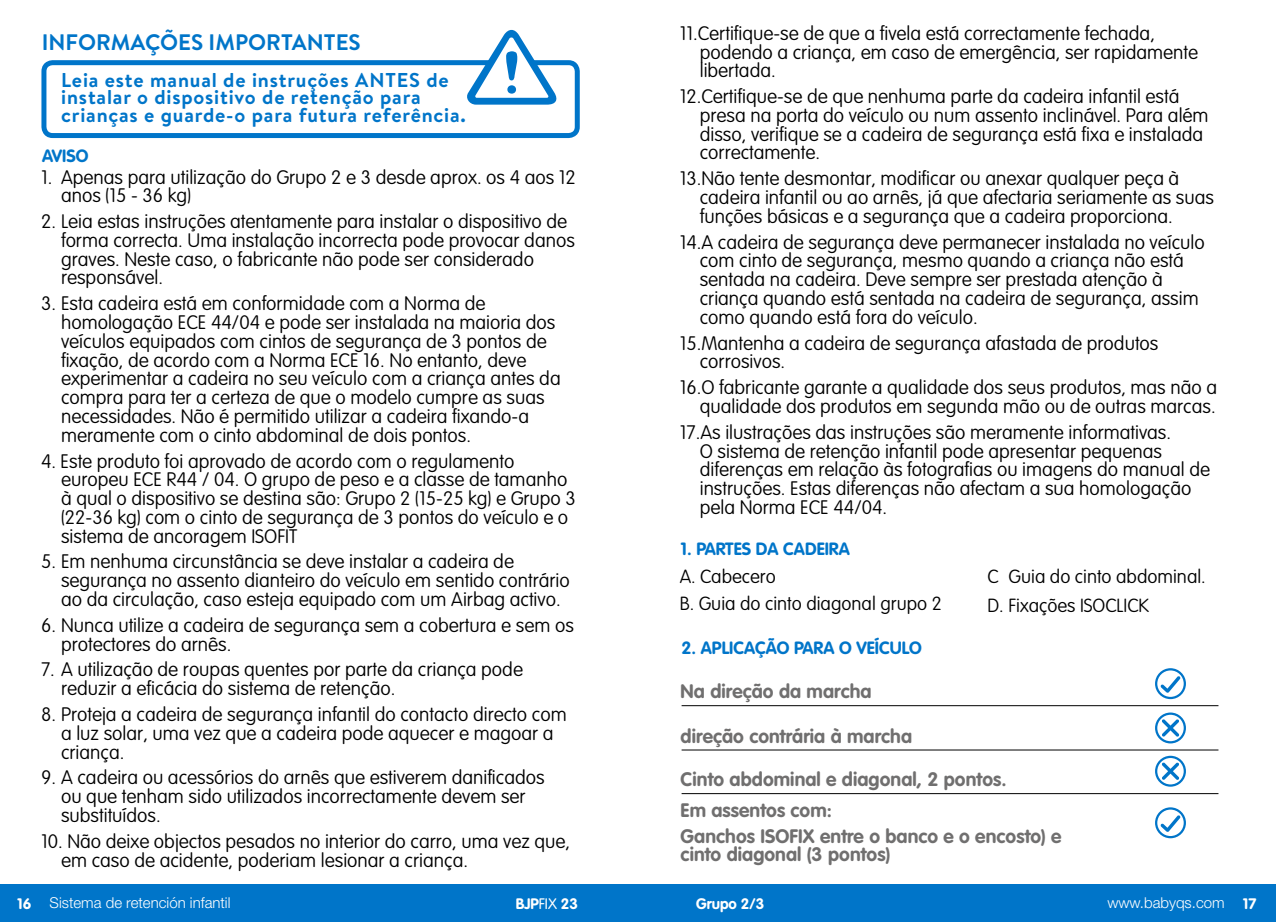
<style>
.page{position:relative;width:1276px;height:922px;background:#fff}
.page>*{position:absolute;margin:0;border:0;box-sizing:border-box;transform-origin:0 0}
.t1{font:700 22.5px "Brandon Text";color:#0075c9}
.t2{font:700 20px/17.5px "Brandon Text";letter-spacing:.04em;color:#0075c9}
.t3{font:100 19.25px/18.8px "VAG Rounded Std";color:#000}
.t4{font:700 19.25px/30.8px "VAG Rounded Std";letter-spacing:.005em;color:#706f6f}
.t5{font:100 18.75px/27px "VAG Rounded Std";color:#000}
.t6{font:700 17.5px "VAG Rounded Std";color:#0075c9}
.t7{font:300 15px "Helvetica Neue LT Std";color:#fff}
.t8{font:700 15px "VAG Rounded Std";color:#fff}
.s1{font-family:"VAG Rounded Std";font-weight:700}
.s2{font-weight:300}
</style>
<div class="page">
<div style="left:0;top:884px;width:1276px;height:37px;background:#0075c9"></div>
<div style="left:41px;top:60px;width:539px;height:78px;border:5px solid #0075c9;border-radius:9px"></div>
<svg style="left:465px;top:29px;width:94px;height:76px"></svg>
<svg style="left:1155px;top:668px;width:31px;height:31px"></svg>
<svg style="left:1155px;top:807px;width:31px;height:31px"></svg>
<svg style="left:1155px;top:712px;width:31px;height:31px"></svg>
<svg style="left:1155px;top:755px;width:31px;height:31px"></svg>
<hr style="left:681px;top:705px;width:537px;height:1px;background:#000">
<hr style="left:681px;top:749px;width:537px;height:1px;background:#000">
<hr style="left:681px;top:793px;width:537px;height:1px;background:#000">
<p class="t1" style="left:42px;top:26px;width:320px">INFORMAÇÕES IMPORTANTES</p>
<p class="t2" style="left:61px;top:71px;width:406px">Leia este manual de instruções ANTES de instalar o dispositivo de retenção para crianças e guarde-o para futura referência.</p>
<p class="t6" style="left:42px;top:145px;width:48px">AVISO</p>
<p class="t3" style="left:61px;top:168px;width:516px;text-indent:-20px">1. Apenas para utilização do Grupo 2 e 3 desde aprox. os 4 aos 12 anos (15 - 36 kg)</p>
<p class="t3" style="left:61px;top:213px;width:515px;text-indent:-20px">2. Leia estas instruções atentamente para instalar o dispositivo de forma correcta. Uma instalação incorrecta pode provocar danos graves. Neste caso, o fabricante não pode ser considerado responsável.</p>
<p class="t3" style="left:61px;top:295px;width:501px;text-indent:-20px">3. Esta cadeira está em conformidade com a Norma de homologação ECE 44/04 e pode ser instalada na maioria dos veículos equipados com cintos de segurança de 3 pontos de fixação, de acordo com a Norma ECE 16. No entanto, deve experimentar a cadeira no seu veículo com a criança antes da compra para ter a certeza de que o modelo cumpre as suas necessidades. Não é permitido utilizar a cadeira fixando-a meramente com o cinto abdominal de dois pontos.</p>
<p class="t3" style="left:61px;top:452px;width:516px;text-indent:-20px">4. Este produto foi aprovado de acordo com o regulamento europeu ECE R44 / 04. O grupo de peso e a classe de tamanho à qual o dispositivo se destina são: Grupo 2 (15-25 kg) e Grupo 3 (22-36 kg) com o cinto de segurança de 3 pontos do veículo e o sistema de ancoragem ISOFIT</p>
<p class="t3" style="left:61px;top:553px;width:510px;text-indent:-20px">5. Em nenhuma circunstância se deve instalar a cadeira de segurança no assento dianteiro do veículo em sentido contrário ao da circulação, caso esteja equipado com um Airbag activo.</p>
<p class="t3" style="left:61px;top:616px;width:514px;text-indent:-20px">6. Nunca utilize a cadeira de segurança sem a cobertura e sem os protectores do arnês.</p>
<p class="t3" style="left:61px;top:660px;width:463px;text-indent:-20px">7. A utilização de roupas quentes por parte da criança pode reduzir a eficácia do sistema de retenção.</p>
<p class="t3" style="left:61px;top:705px;width:507px;text-indent:-20px">8. Proteja a cadeira de segurança infantil do contacto directo com a luz solar, uma vez que a cadeira pode aquecer e magoar a criança.</p>
<p class="t3" style="left:61px;top:768px;width:485px;text-indent:-20px">9. A cadeira ou acessórios do arnês que estiverem danificados ou que tenham sido utilizados incorrectamente devem ser substituídos.</p>
<p class="t3" style="left:61px;top:832px;width:510px;text-indent:-20px">10. Não deixe objectos pesados no interior do carro, uma vez que, em caso de acidente, poderiam lesionar a criança.</p>
<p class="t3" style="left:700px;top:24px;width:500px;text-indent:-20px">11.Certifique-se de que a fivela está correctamente fechada, podendo a criança, em caso de emergência, ser rapidamente libertada.</p>
<p class="t3" style="left:700px;top:88px;width:510px;text-indent:-20px">12.Certifique-se de que nenhuma parte da cadeira infantil está presa na porta do veículo ou num assento inclinável. Para além disso, verifique se a cadeira de segurança está fixa e instalada correctamente.</p>
<p class="t3" style="left:700px;top:170px;width:516px;text-indent:-20px">13.Não tente desmontar, modificar ou anexar qualquer peça à cadeira infantil ou ao arnês, já que afectaria seriamente as suas funções básicas e a segurança que a cadeira proporciona.</p>
<p class="t3" style="left:700px;top:233px;width:506px;text-indent:-20px">14.A cadeira de segurança deve permanecer instalada no veículo com cinto de segurança, mesmo quando a criança não está sentada na cadeira. Deve sempre ser prestada atenção à criança quando está sentada na cadeira de segurança, assim como quando está fora do veículo.</p>
<p class="t3" style="left:700px;top:334px;width:460px;text-indent:-20px">15.Mantenha a cadeira de segurança afastada de produtos corrosivos.</p>
<p class="t3" style="left:680px;top:378px;width:539px;text-align:right">16.O fabricante garante a qualidade dos seus produtos, mas não a qualidade dos produtos em segunda mão ou de outras marcas.</p>
<p class="t3" style="left:700px;top:423px;width:512px;text-indent:-20px">17.As ilustrações das instruções são meramente informativas.<br>O sistema de retenção infantil pode apresentar pequenas diferenças em relação às fotografias ou imagens do manual de instruções. Estas diferenças não afectam a sua homologação pela Norma ECE 44/04.</p>
<p class="t6" style="left:680px;top:538px;width:171px">1. PARTES DA CADEIRA</p>
<p class="t5" style="left:680px;top:563px;width:263px">A. Cabecero<br>B. Guia do cinto diagonal grupo 2</p>
<p class="t5" style="left:987px;top:563px;width:220px;line-height:28.8px">C Guia do cinto abdominal.<br>D. Fixações ISOCLICK</p>
<p class="t6" style="left:681px;top:637px;width:242px">2. APLICAÇÃO PARA O VEÍCULO</p>
<p class="t4" style="left:680px;top:676px;width:192px">Na direção da marcha</p>
<p class="t4" style="left:680px;top:721px;width:233px">direção contrária à marcha</p>
<p class="t4" style="left:680px;top:764px;width:327px">Cinto abdominal e diagonal, 2 pontos.<br>Em assentos com:</p>
<p class="t4" style="left:680px;top:826px;width:382px;line-height:18.8px">Ganchos ISOFIX entre o banco e o encosto) e cinto diagonal (3 pontos)</p>
<p class="t7" style="left:17px;top:893px;width:215px"><span class="s1">16</span> Sistema de retención infantil</p>
<p class="t8" style="left:516px;top:894px;width:64px">BJP<span class="s2">FIX</span> 23</p>
<p class="t8" style="left:696px;top:894px;width:70px">Grupo 2/3</p>
<p class="t7" style="left:1107px;top:893px;width:151px">www.babyqs.com <span class="s1">17</span></p>
</div>
